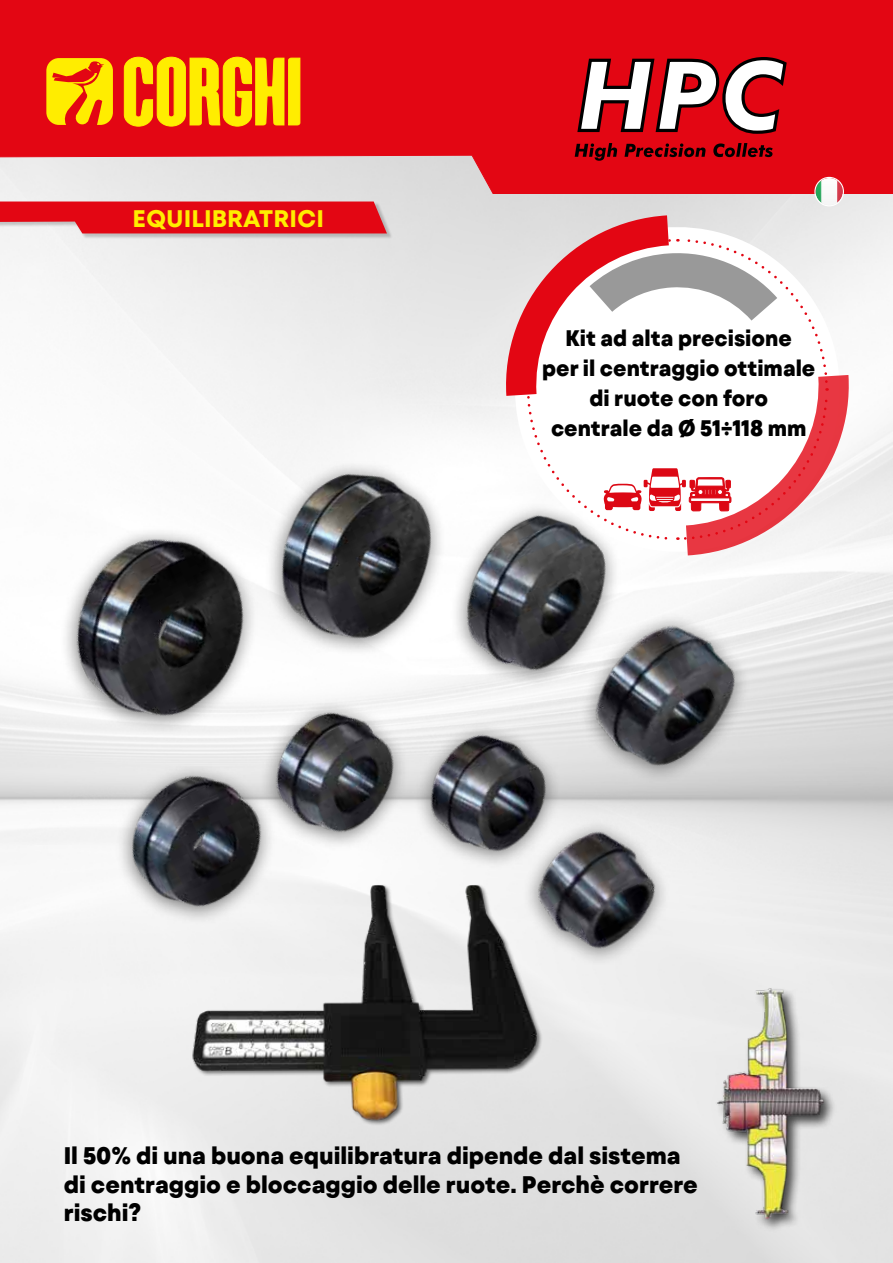
<style>
.page{position:relative;width:893px;height:1263px;background:#fff}
.page>*{position:absolute;margin:0;border:0;box-sizing:border-box;transform-origin:0 0}
.t1{font:800 24px/28.8px "Mont Blanc";color:#000;scale:.94 1}
.t2{font:700 24px "Mont Blanc";color:#ffed00}
.t3{font:800 22.5px/30px "Mont Blanc";color:#000;text-align:center;scale:.92 1}
</style>
<div class="page">
<svg style="left:0;top:0;width:893px;height:194px;background:#e2232e"></svg>
<svg style="left:124px;top:57px;width:176px;height:69px;background:#f7ac05"></svg>
<svg style="left:46px;top:58px;width:67px;height:67px;background:#f7ad05"></svg>
<svg style="left:501px;top:215px;width:353px;height:84px"></svg>
<svg style="left:575px;top:55px;width:213px;height:80px"></svg>
<svg style="left:575px;top:143px;width:198px;height:18px;background:#99030c"></svg>
<img style="left:0;top:299px;width:893px;height:964px">
<img style="left:135px;top:885px;width:415px;height:238px">
<div style="left:715px;top:986px;width:123px;height:247px;background:#000;opacity:.71"></div>
<img style="left:654px;top:982px;width:237px;height:240px">
<img style="left:815px;top:178px;width:28px;height:27px;border-radius:14px">
<div style="left:814px;top:177px;width:30px;height:29px;border:1px solid #fff;border-radius:50%"></div>
<div style="left:0;top:202px;width:393px;height:37px;background:#000;opacity:.2"></div>
<svg style="left:0;top:201px;width:387px;height:32px;background:#e21c28"></svg>
<p class="t2" style="left:133px;top:204px;width:193px">EQUILIBRATRICI</p>
<p class="t3" style="left:542px;top:324px;width:298px">Kit ad alta precisione<br>per il centraggio ottimale di ruote con foro centrale da Ø 51÷118 mm</p>
<p class="t1" style="left:64px;top:1142px;width:676px">Il 50% di una buona equilibratura dipende dal sistema di centraggio e bloccaggio delle ruote. Perchè correre rischi?</p>
</div>
